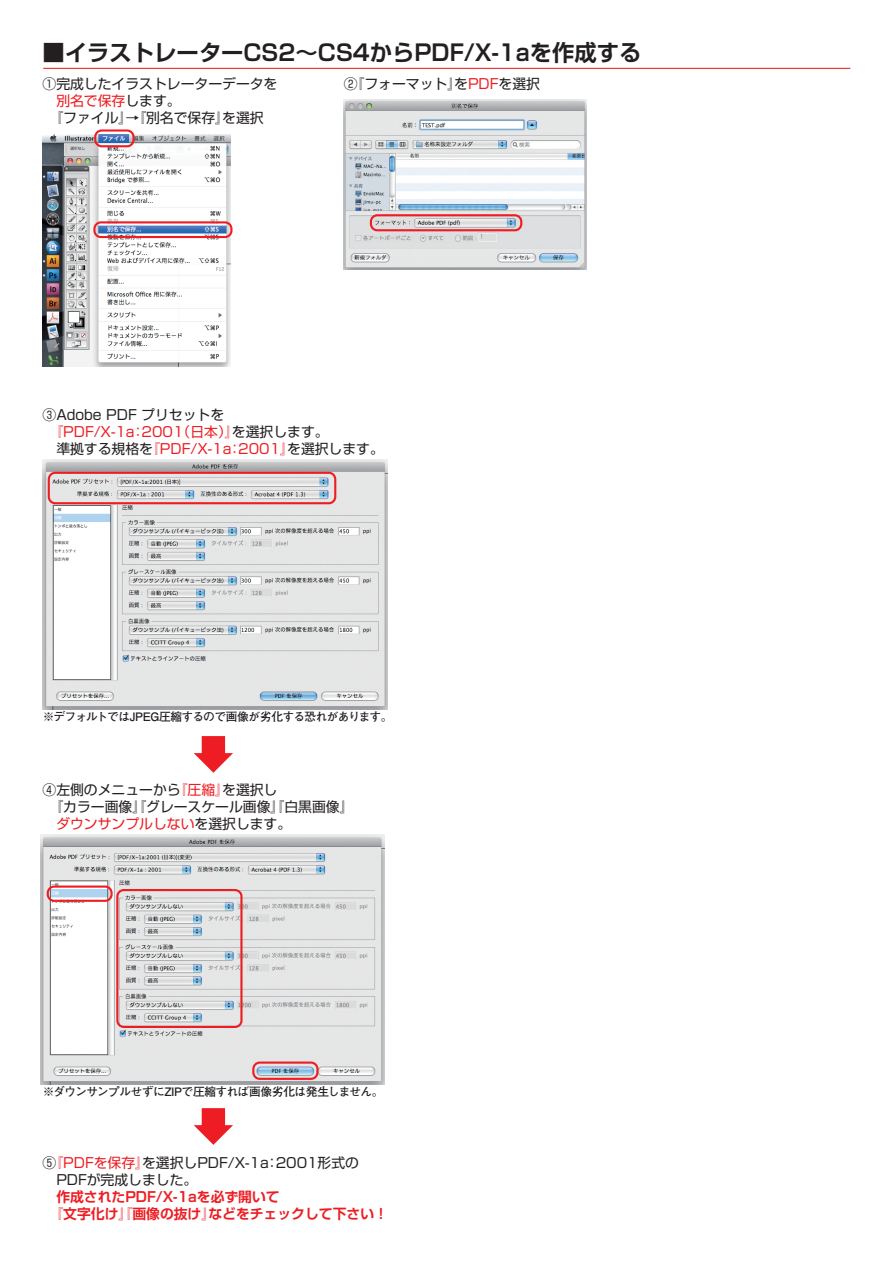
<style>
.page{position:relative;width:893px;height:1263px;background:#fff}
.page>*{position:absolute;margin:0;border:0;box-sizing:border-box;transform-origin:0 0}
.t1{font:700 22.35px "Shin Go Pro De";color:#231f20}
.t2{font:13.8px/17px "Shin Go Pro";color:#231f20}
.t3{font:13.8px "Shin Go Pro";color:#ee1d23}
.t4{font:700 13.8px/17px "Shin Go Pro De";color:#ee1d23}
.t5{font:700 11.7px "Futo Go B101 Pro";letter-spacing:-.045em;color:#231f20}
.s1{color:#231f20}
.s2{color:#ee1d23}
</style>
<div class="page">
<hr style="left:43px;top:68px;width:807px;height:1px;background:#ee1d23">
<img style="left:43px;top:134px;width:188px;height:232px">
<img style="left:344px;top:99px;width:242px;height:170px">
<img style="left:41px;top:834px;width:344px;height:250px">
<img style="left:43px;top:459px;width:344px;height:250px">
<div style="left:48px;top:472px;width:288px;height:32px;border:2px solid #ee1d23;border-radius:6px"></div>
<div style="left:47px;top:885px;width:66px;height:17px;border:2px solid #ee1d23;border-radius:6px"></div>
<div style="left:116px;top:889px;width:127px;height:139px;border:2px solid #ee1d23;border-radius:6px"></div>
<div style="left:252px;top:1061px;width:66px;height:19px;border:2px solid #ee1d23;border-radius:6px"></div>
<svg style="left:194px;top:736px;width:39px;height:37px"></svg>
<svg style="left:194px;top:1108px;width:39px;height:37px"></svg>
<div style="left:93px;top:221px;width:139px;height:17px;border:2px solid #ee1d23;border-radius:6px"></div>
<div style="left:94px;top:129px;width:41px;height:18px;border:2px solid #ee1d23;border-radius:6px"></div>
<div style="left:370px;top:214px;width:152px;height:17px;border:2px solid #ee1d23;border-radius:6px"></div>
<h1 class="t1" style="left:43px;top:34px;width:600px">■イラストレーターCS2～CS4からPDF/X-1aを作成する</h1>
<p class="t2" style="left:43px;top:74px;width:236px">①完成したイラストレーターデータを</p>
<p class="t3" style="left:56px;top:89px;width:126px">別名で保存<span class="s1">します。</span></p>
<p class="t2" style="left:43px;top:108px;width:223px">　『ファイル』→『別名で保存』を選択</p>
<p class="t2" style="left:344px;top:74px;width:198px">②『フォーマット』を<span class="s2">PDF</span>を選択</p>
<p class="t2" style="left:43px;top:405px;width:183px">③Adobe PDF プリセットを</p>
<p class="t3" style="left:49px;top:420px;width:281px">『PDF/X-1a：2001（日本）』<span class="s1">を選択します。</span></p>
<p class="t2" style="left:43px;top:439px;width:343px">　準拠する規格を<span class="s2">『PDF/X-1a：2001』</span>を選択します。</p>
<p class="t5" style="left:43px;top:707px;width:351px">※デフォルトではJPEG圧縮するので画像が劣化する恐れがあります。</p>
<p class="t2" style="left:43px;top:780px;width:236px">④左側のメニューから<span class="s2">『圧縮』</span>を選択し</p>
<p class="t2" style="left:43px;top:797px;width:312px">　『カラー画像』『グレースケール画像』『白黒画像』</p>
<p class="t3" style="left:56px;top:812px;width:236px">ダウンサンプルしない<span class="s1">を選択します。</span></p>
<p class="t5" style="left:43px;top:1082px;width:342px">※ダウンサンプルせずにZIPで圧縮すれば画像劣化は発生しません。</p>
<p class="t2" style="left:43px;top:1153px;width:318px">⑤<span class="s2">『PDFを保存』</span>を選択しPDF/X-1a：2001形式の　PDFが完成しました。</p>
<p class="t4" style="left:43px;top:1187px;width:347px;text-indent:14px">作成されたPDF/X-1aを必ず開いて<br>　『文字化け』『画像の抜け』などをチェックして下さい！</p>
</div>
